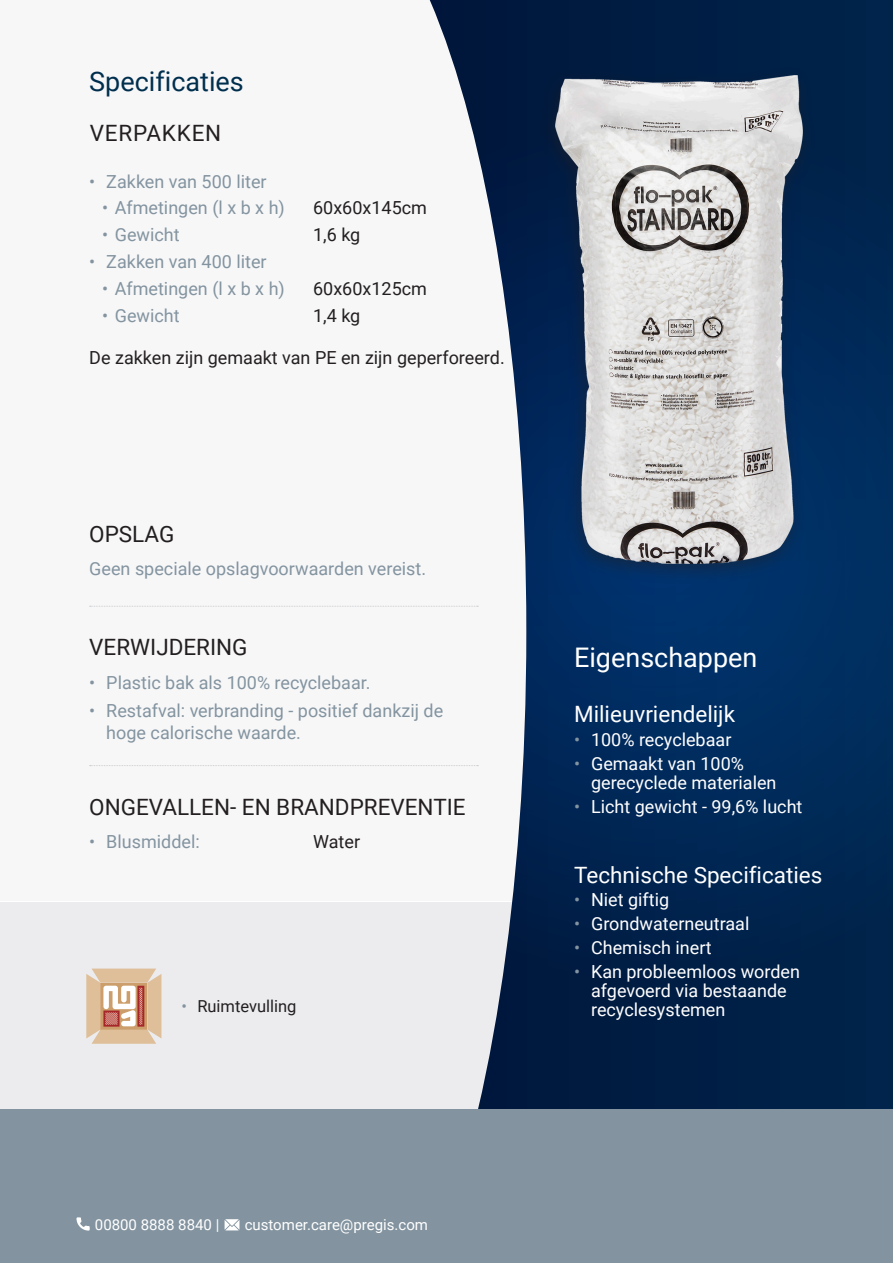
<style>
.page{position:relative;width:893px;height:1263px;background:#fff}
.page>*{position:absolute;margin:0;border:0;box-sizing:border-box;transform-origin:0 0}
.t1{font:27px "Roboto";color:#fff}
.t2{font:27px "Roboto";color:#002f4e}
.list_bullet{font:22.5px "Roboto";color:#231f20}
.list_bullet-2{font:22.5px "Roboto";color:#fff}
.list_bullet-3{font:22.5px "Roboto";letter-spacing:.035em;color:#231f20}
.redbullet{font:18px/22.6px "Roboto";color:#8394a0}
.t3{font:18px/19.4px "Roboto";color:#fff}
.redbullet-2{font:18px "Roboto";color:#231f20}
.list_bullet-4{font:18px "Roboto";color:#231f20}
.t4{font:16.5px "Roboto";color:#231f20}
.t5{font:15px "Roboto";color:#fff}
.s1{color:#8394a0}
</style>
<div class="page">
<div style="left:0;top:0;width:893px;height:900px;background:#f7f7f8"></div>
<div style="left:0;top:902px;width:893px;height:208px;background:#ececee"></div>
<svg style="left:430px;top:0;width:463px;height:1110px;background:#183255"></svg>
<svg style="left:430px;top:109px;width:463px;height:878px"></svg>
<div style="left:538px;top:65px;width:278px;height:519px;background:#231f20;opacity:.5"></div>
<img style="left:555px;top:76px;width:247px;height:487px">
<div style="left:0;top:1110px;width:893px;height:153px;background:#8394a0"></div>
<svg style="left:90px;top:606px;width:388px;height:1px"></svg>
<svg style="left:90px;top:765px;width:388px;height:1px"></svg>
<svg style="left:86px;top:968px;width:75px;height:76px;background:#dcba9d"></svg>
<svg style="left:76px;top:1217px;width:14px;height:13px"></svg>
<svg style="left:225px;top:1219px;width:14px;height:11px"></svg>
<p class="t2" style="left:89px;top:62px;width:156px">Specificaties</p>
<p class="list_bullet-3" style="left:90px;top:117px;width:133px">VERPAKKEN</p>
<p class="redbullet" style="left:89px;top:169px;width:179px">• Zakken van 500 liter</p>
<p class="redbullet" style="left:102px;top:196px;width:184px">• Afmetingen (l x b x h)</p>
<p class="redbullet" style="left:102px;top:223px;width:79px">• Gewicht</p>
<p class="redbullet" style="left:89px;top:250px;width:179px">• Zakken van 400 liter</p>
<p class="redbullet" style="left:102px;top:277px;width:184px">• Afmetingen (l x b x h)</p>
<p class="redbullet" style="left:102px;top:304px;width:79px">• Gewicht</p>
<p class="list_bullet-4" style="left:313px;top:195px;width:115px">60x60x145cm</p>
<p class="list_bullet-4" style="left:313px;top:222px;width:49px">1,6 kg</p>
<p class="list_bullet-4" style="left:313px;top:276px;width:115px">60x60x125cm</p>
<p class="list_bullet-4" style="left:313px;top:303px;width:49px">1,4 kg</p>
<p class="redbullet-2" style="left:89px;top:345px;width:417px">De zakken zijn gemaakt van PE en zijn geperforeerd.</p>
<p class="list_bullet" style="left:89px;top:518px;width:87px">OPSLAG</p>
<p class="redbullet" style="left:89px;top:556px;width:338px">Geen speciale opslagvoorwaarden vereist.</p>
<p class="list_bullet" style="left:89px;top:631px;width:160px">VERWIJDERING</p>
<p class="redbullet" style="left:89px;top:670px;width:283px">• Plastic bak als 100% recyclebaar.</p>
<p class="redbullet" style="left:106px;top:698px;width:338px;text-indent:-17px">• Restafval: verbranding - positief dankzij de hoge calorische waarde.</p>
<p class="list_bullet" style="left:89px;top:791px;width:378px">ONGEVALLEN- EN BRANDPREVENTIE</p>
<p class="redbullet" style="left:89px;top:829px;width:112px">• Blusmiddel:</p>
<p class="redbullet-2" style="left:313px;top:829px;width:48px">Water</p>
<p class="t4" style="left:181px;top:995px;width:117px"><span class="s1">•</span> Ruimtevulling</p>
<p class="t1" style="left:574px;top:638px;width:185px">Eigenschappen</p>
<p class="list_bullet-2" style="left:574px;top:698px;width:163px">Milieuvriendelijk</p>
<p class="t3" style="left:574px;top:729px;width:159px"><span class="s1">•</span> 100% recyclebaar</p>
<p class="t3" style="left:591px;top:753px;width:187px;text-indent:-17px"><span class="s1">•</span> Gemaakt van 100% gerecyclede materialen</p>
<p class="t3" style="left:574px;top:796px;width:230px"><span class="s1">•</span> Licht gewicht - 99,6% lucht</p>
<p class="list_bullet-2" style="left:574px;top:859px;width:250px">Technische Specificaties</p>
<p class="t3" style="left:574px;top:889px;width:97px"><span class="s1">•</span> Niet giftig</p>
<p class="t3" style="left:574px;top:913px;width:177px"><span class="s1">•</span> Grondwaterneutraal</p>
<p class="t3" style="left:574px;top:937px;width:139px"><span class="s1">•</span> Chemisch inert</p>
<p class="t3" style="left:591px;top:961px;width:211px;text-indent:-17px"><span class="s1">•</span> Kan probleemloos worden afgevoerd via bestaande recyclesystemen</p>
<p class="t5" style="left:95px;top:1214px;width:126px">00800 8888 8840 |</p>
<p class="t5" style="left:245px;top:1214px;width:185px">customer.care@pregis.com</p>
</div>
